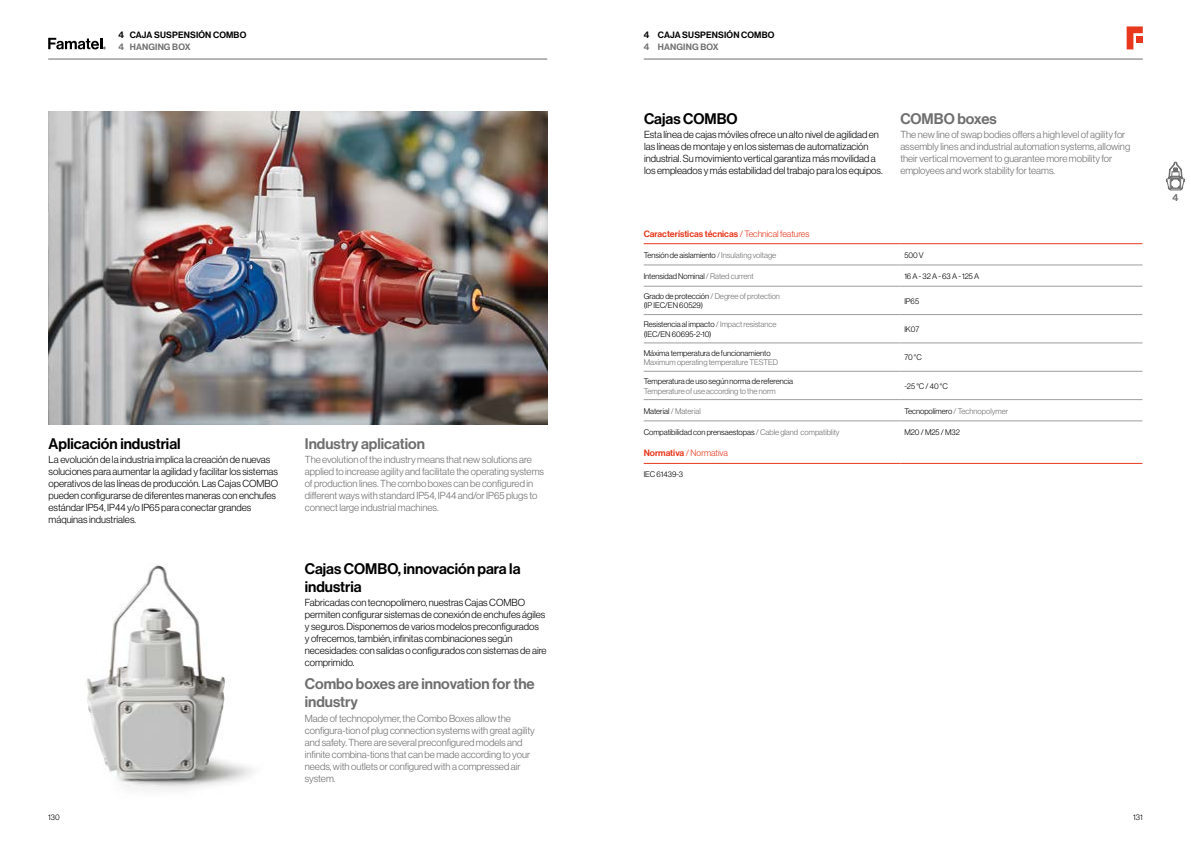
<style>
.page{position:relative;width:1191px;height:842px;background:#fff}
.page>*{position:absolute;margin:0;border:0;box-sizing:border-box;transform-origin:0 0}
.t1{font:500 15px/18px "Haas Grot Disp 65";color:#000}
.t2{font:500 15px/18px "Haas Grot Disp 65";color:#706f6f}
.t3{font:300 10px/12px "Haas Grot Disp 45";color:#000}
.t4{font:300 10px/12px "Haas Grot Disp 45";color:#706f6f}
.t5{font:500 10px "Haas Grot Disp 65";color:#706f6f}
.t6{font:500 9px "Haas Grot Disp 65";color:#e7381d}
.t7{font:500 9px "Haas Grot Disp 65";letter-spacing:.015em;color:#000}
.t8{font:500 9px "Haas Grot Disp 65";letter-spacing:.015em;color:#706f6f}
.t9{font:300 9px "Haas Grot Disp 45";color:#e7381d}
.t10{font:300 8.1px "Haas Grot Disp 45";color:#000}
.t11{font:300 8px/9.6px "Haas Grot Disp 45";color:#000}
.t12{font:300 8px "Haas Grot Disp 45";color:#706f6f}
.s1{font-family:"Haas Grot Disp 45";font-weight:300}
.s2{color:#706f6f}
.s3{color:#000}
.s4{font-family:"Haas Grot Disp 65";font-weight:500}
</style>
<div class="page">
<img style="left:48px;top:111px;width:499px;height:313px">
<img style="left:86px;top:565px;width:167px;height:225px">
<hr style="left:643px;top:265px;width:257px;height:1px;background:#9d9e9f">
<hr style="left:900px;top:265px;width:242px;height:1px;background:#9d9e9f">
<hr style="left:643px;top:286px;width:257px;height:1px;background:#9d9e9f">
<hr style="left:900px;top:286px;width:242px;height:1px;background:#9d9e9f">
<hr style="left:643px;top:314px;width:257px;height:1px;background:#9d9e9f">
<hr style="left:900px;top:314px;width:242px;height:1px;background:#9d9e9f">
<hr style="left:643px;top:343px;width:257px;height:1px;background:#9d9e9f">
<hr style="left:900px;top:343px;width:242px;height:1px;background:#9d9e9f">
<hr style="left:643px;top:371px;width:257px;height:1px;background:#9d9e9f">
<hr style="left:900px;top:371px;width:242px;height:1px;background:#9d9e9f">
<hr style="left:643px;top:421px;width:257px;height:1px;background:#9d9e9f">
<hr style="left:900px;top:421px;width:242px;height:1px;background:#9d9e9f">
<hr style="left:643px;top:463px;width:257px;height:1px;background:#e7381d">
<hr style="left:900px;top:463px;width:242px;height:1px;background:#e7381d">
<hr style="left:643px;top:243px;width:257px;height:1px;background:#e7381d">
<hr style="left:900px;top:243px;width:242px;height:1px;background:#e7381d">
<hr style="left:643px;top:399px;width:257px;height:1px;background:#9d9e9f">
<hr style="left:900px;top:399px;width:242px;height:1px;background:#9d9e9f">
<hr style="left:643px;top:59px;width:499px;height:1px;background:#706f6f">
<hr style="left:48px;top:59px;width:499px;height:1px;background:#706f6f">
<svg style="left:1126px;top:26px;width:16px;height:23px"></svg>
<div style="left:1136px;top:36px;width:6px;height:7px;background:#e7381d"></div>
<svg style="left:48px;top:38px;width:58px;height:11px"></svg>
<svg style="left:1166px;top:162px;width:18px;height:28px"></svg>
<p class="t7" style="left:118px;top:30px;width:129px">4 CAJA SUSPENSIÓN COMBO</p>
<p class="t8" style="left:118px;top:41px;width:73px">4 HANGING BOX</p>
<h1 class="t1" style="left:49px;top:435px;width:133px">Aplicación industrial</h1>
<p class="t3" style="left:49px;top:454px;width:231px">La evolución de la industria implica la creación de nuevas soluciones para aumentar la agilidad y facilitar los sistemas operativos de las líneas de producción. Las Cajas COMBO pueden configurarse de diferentes maneras con enchufes estándar IP54, IP44 y/o IP65 para conectar grandes máquinas industriales.</p>
<h1 class="t2" style="left:305px;top:435px;width:122px">Industry aplication</h1>
<p class="t4" style="left:305px;top:454px;width:241px">The evolution of the industry means that new solutions are applied to increase agility and facilitate the operating systems of production lines. The combo boxes can be configured in different ways with standard IP54, IP44 and/or IP65 plugs to connect large industrial machines.</p>
<h1 class="t1" style="left:305px;top:560px;width:217px">Cajas COMBO, innovación para la industria</h1>
<p class="t3" style="left:305px;top:597px;width:243px">Fabricadas con tecnopolímero, nuestras Cajas COMBO permiten configurar sistemas de conexión de enchufes ágiles y seguros. Disponemos de varios modelos preconfigurados<br>y ofrecemos, también, infinitas combinaciones según necesidades: con salidas o configurados con sistemas de aire comprimido.</p>
<h1 class="t2" style="left:305px;top:675px;width:231px">Combo boxes are innovation for the industry</h1>
<p class="t4" style="left:305px;top:712px;width:232px">Made of technopolymer, the Combo Boxes allow the configura-tion of plug connection systems with great agility and safety. There are several preconfigured models and infinite combina-tions that can be made according to your needs, with outlets or configured with a compressed air system.</p>
<p class="t7" style="left:644px;top:30px;width:132px">4 CAJA SUSPENSIÓN COMBO</p>
<p class="t8" style="left:644px;top:41px;width:76px">4 HANGING BOX</p>
<h1 class="t1" style="left:644px;top:110px;width:95px">Cajas COMBO</h1>
<p class="t3" style="left:644px;top:129px;width:240px">Esta línea de cajas móviles ofrece un alto nivel de agilidad en las líneas de montaje y en los sistemas de automatización industrial. Su movimiento vertical garantiza más movilidad a los empleados y más estabilidad del trabajo para los equipos.</p>
<h1 class="t2" style="left:900px;top:110px;width:98px">COMBO boxes</h1>
<p class="t4" style="left:900px;top:129px;width:231px">The new line of swap bodies offers a high level of agility for assembly lines and industrial automation systems, allowing their vertical movement to guarantee more mobility for employees and work stability for teams.</p>
<p class="t6" style="left:643px;top:229px;width:167px">Características técnicas <span class="s1">/ Technical features</span></p>
<p class="t11" style="left:643px;top:250px;width:134px">Tensión de aislamiento <span class="s2">/ Insulating voltage</span></p>
<p class="t11" style="left:904px;top:250px;width:21px">500 V</p>
<p class="t11" style="left:643px;top:271px;width:111px">Intensidad Nominal <span class="s2">/ Rated current</span></p>
<p class="t11" style="left:904px;top:271px;width:76px">16 A - 32 A - 63 A - 125 A</p>
<p class="t11" style="left:643px;top:291px;width:138px">Grado de protección <span class="s2">/ Degree of protection </span>(IP IEC/EN 60529)</p>
<p class="t11" style="left:904px;top:296px;width:16px">IP65</p>
<p class="t11" style="left:643px;top:320px;width:134px">Resistencia al impacto <span class="s2">/ Impact resistance </span>(IEC/EN 60695-2-10)</p>
<p class="t11" style="left:904px;top:324px;width:16px">IK07</p>
<p class="t11" style="left:643px;top:348px;width:128px">Máxima temperatura de funcionamiento</p>
<p class="t12" style="left:643px;top:358px;width:136px">Maximum operating temperature TESTED</p>
<p class="t11" style="left:904px;top:353px;width:19px">70 °C</p>
<p class="t11" style="left:643px;top:376px;width:151px">Temperatura de uso según norma de referencia</p>
<p class="t12" style="left:643px;top:386px;width:134px">Temperature of use according to the norm</p>
<p class="t11" style="left:904px;top:381px;width:45px">-25 °C / 40 °C</p>
<p class="t12" style="left:643px;top:406px;width:59px"><span class="s3">Material</span> / Material</p>
<p class="t12" style="left:904px;top:406px;width:105px"><span class="s3">Tecnopolímero</span> / Technopolymer</p>
<p class="t11" style="left:643px;top:427px;width:197px">Compatibilidad con prensaestopas <span class="s2">/ Cable gland compatiblity</span></p>
<p class="t11" style="left:904px;top:427px;width:57px">M20 / M25 / M32</p>
<p class="t9" style="left:643px;top:448px;width:86px"><span class="s4">Normativa</span> / Normativa</p>
<p class="t11" style="left:643px;top:470px;width:41px">IEC 61439-3</p>
<p class="t11" style="left:48px;top:812px;width:13px">130</p>
<p class="t10" style="left:1133px;top:812px;width:11px">131</p>
<p class="t5" style="left:1172px;top:192px;width:7px">4</p>
</div>
